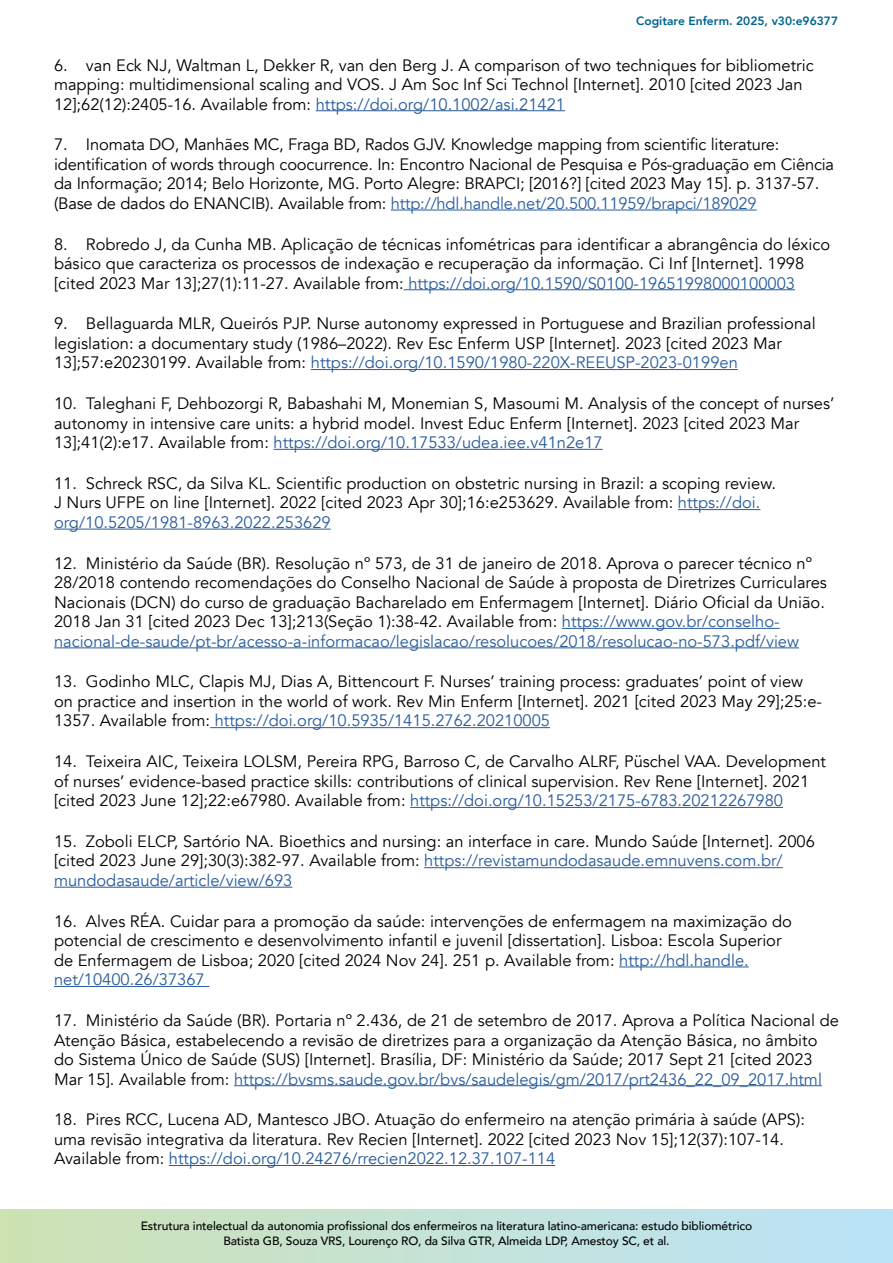
<style>
.page{position:relative;width:893px;height:1263px;background:#fff}
.page>*{position:absolute;margin:0;border:0;box-sizing:border-box;transform-origin:0 0}
.t1{font:16.5px/19.5px "Avenir";color:#000}
.t2{font:500 12px/15px "Avenir";letter-spacing:-.01em;color:#000;text-align:center}
.t3{font:800 12px "Avenir";color:#00658f}
.s1{color:#275b9b}
</style>
<div class="page">
<svg style="left:0;top:1209px;width:893px;height:54px;background:#c4e2d6"></svg>
<hr style="left:316px;top:110px;width:249px;height:1px;background:#275b9b">
<hr style="left:391px;top:210px;width:366px;height:1px;background:#275b9b">
<hr style="left:404px;top:289px;width:391px;height:1px;background:#275b9b">
<hr style="left:311px;top:369px;width:427px;height:1px;background:#275b9b">
<hr style="left:274px;top:449px;width:329px;height:1px;background:#275b9b">
<hr style="left:678px;top:509px;width:82px;height:1px;background:#275b9b">
<hr style="left:54px;top:529px;width:277px;height:1px;background:#275b9b">
<hr style="left:562px;top:628px;width:218px;height:1px;background:#275b9b">
<hr style="left:54px;top:647px;width:745px;height:1px;background:#275b9b">
<hr style="left:210px;top:727px;width:340px;height:1px;background:#275b9b">
<hr style="left:410px;top:807px;width:373px;height:1px;background:#275b9b">
<hr style="left:424px;top:867px;width:359px;height:1px;background:#275b9b">
<hr style="left:54px;top:887px;width:238px;height:1px;background:#275b9b">
<hr style="left:619px;top:966px;width:130px;height:1px;background:#275b9b">
<hr style="left:54px;top:986px;width:155px;height:1px;background:#275b9b">
<hr style="left:234px;top:1085px;width:588px;height:1px;background:#275b9b">
<hr style="left:169px;top:1165px;width:386px;height:1px;background:#275b9b">
<p class="t3" style="left:636px;top:12px;width:203px">Cogitare Enferm. 2025, v30:e96377</p>
<p class="t1" style="left:54px;top:55px;width:761px">6. van Eck NJ, Waltman L, Dekker R, van den Berg J. A comparison of two techniques for bibliometric mapping: multidimensional scaling and VOS. J Am Soc Inf Sci Technol [Internet]. 2010 [cited 2023 Jan<br>12];62(12):2405-16. Available from: <span class="s1">https://doi.org/10.1002/asi.21421</span></p>
<p class="t1" style="left:54px;top:135px;width:782px">7. Inomata DO, Manhães MC, Fraga BD, Rados GJV. Knowledge mapping from scientific literature: identification of words through coocurrence. In: Encontro Nacional de Pesquisa e Pós-graduação em Ciência da Informação; 2014; Belo Horizonte, MG. Porto Alegre: BRAPCI; [2016?] [cited 2023 May 15]. p. 3137-57. (Base de dados do ENANCIB). Available from: <span class="s1">http://hdl.handle.net/20.500.11959/brapci/189029</span></p>
<p class="t1" style="left:54px;top:234px;width:778px">8. Robredo J, da Cunha MB. Aplicação de técnicas infométricas para identificar a abrangência do léxico básico que caracteriza os processos de indexação e recuperação da informação. Ci Inf [Internet]. 1998 [cited 2023 Mar 13];27(1):11-27. Available from: <span class="s1">https://doi.org/10.1590/S0100-19651998000100003</span></p>
<p class="t1" style="left:54px;top:314px;width:763px">9. Bellaguarda MLR, Queirós PJP. Nurse autonomy expressed in Portuguese and Brazilian professional legislation: a documentary study (1986–2022). Rev Esc Enferm USP [Internet]. 2023 [cited 2023 Mar<br>13];57:e20230199. Available from: <span class="s1">https://doi.org/10.1590/1980-220X-REEUSP-2023-0199en</span></p>
<p class="t1" style="left:54px;top:394px;width:782px">10. Taleghani F, Dehbozorgi R, Babashahi M, Monemian S, Masoumi M. Analysis of the concept of nurses’ autonomy in intensive care units: a hybrid model. Invest Educ Enferm [Internet]. 2023 [cited 2023 Mar<br>13];41(2):e17. Available from: <span class="s1">https://doi.org/10.17533/udea.iee.v41n2e17</span></p>
<p class="t1" style="left:54px;top:474px;width:723px">11. Schreck RSC, da Silva KL. Scientific production on obstetric nursing in Brazil: a scoping review.<br>J Nurs UFPE on line [Internet]. 2022 [cited 2023 Apr 30];16:e253629. Available from: <span class="s1">https://doi. org/10.5205/1981-8963.2022.253629</span></p>
<p class="t1" style="left:54px;top:553px;width:774px">12. Ministério da Saúde (BR). Resolução nº 573, de 31 de janeiro de 2018. Aprova o parecer técnico nº 28/2018 contendo recomendações do Conselho Nacional de Saúde à proposta de Diretrizes Curriculares Nacionais (DCN) do curso de graduação Bacharelado em Enfermagem [Internet]. Diário Oficial da União.<br>2018 Jan 31 [cited 2023 Dec 13];213(Seção 1):38-42. Available from: <span class="s1">https://www.gov.br/conselho&shy;nacional-de-saude/pt-br/acesso-a-informacao/legislacao/resolucoes/2018/resolucao-no-573.pdf/view</span></p>
<p class="t1" style="left:54px;top:672px;width:770px">13. Godinho MLC, Clapis MJ, Dias A, Bittencourt F. Nurses’ training process: graduates’ point of view on practice and insertion in the world of work. Rev Min Enferm [Internet]. 2021 [cited 2023 May 29];25:e-<br>1357. Available from: <span class="s1">https://doi.org/10.5935/1415.2762.20210005</span></p>
<p class="t1" style="left:54px;top:752px;width:773px">14. Teixeira AIC, Teixeira LOLSM, Pereira RPG, Barroso C, de Carvalho ALRF, Püschel VAA. Development of nurses’ evidence-based practice skills: contributions of clinical supervision. Rev Rene [Internet]. 2021 [cited 2023 June 12];22:e67980. Available from: <span class="s1">https://doi.org/10.15253/2175-6783.20212267980</span></p>
<p class="t1" style="left:54px;top:832px;width:762px">15. Zoboli ELCP, Sartório NA. Bioethics and nursing: an interface in care. Mundo Saúde [Internet]. 2006 [cited 2023 June 29];30(3):382-97. Available from: <span class="s1">https://revistamundodasaude.emnuvens.com.br/ mundodasaude/article/view/693</span></p>
<p class="t1" style="left:54px;top:911px;width:739px">16. Alves RÉA. Cuidar para a promoção da saúde: intervenções de enfermagem na maximização do potencial de crescimento e desenvolvimento infantil e juvenil [dissertation]. Lisboa: Escola Superior de Enfermagem de Lisboa; 2020 [cited 2024 Nov 24]. 251 p. Available from: <span class="s1">http://hdl.handle. net/10400.26/37367</span></p>
<p class="t1" style="left:54px;top:1011px;width:786px">17. Ministério da Saúde (BR). Portaria nº 2.436, de 21 de setembro de 2017. Aprova a Política Nacional de Atenção Básica, estabelecendo a revisão de diretrizes para a organização da Atenção Básica, no âmbito do Sistema Único de Saúde (SUS) [Internet]. Brasília, DF: Ministério da Saúde; 2017 Sept 21 [cited 2023<br>Mar 15]. Available from: <span class="s1">https://bvsms.saude.gov.br/bvs/saudelegis/gm/2017/prt2436_22_09_2017.html</span></p>
<p class="t1" style="left:54px;top:1110px;width:752px">18. Pires RCC, Lucena AD, Mantesco JBO. Atuação do enfermeiro na atenção primária à saúde (APS): uma revisão integrativa da literatura. Rev Recien [Internet]. 2022 [cited 2023 Nov 15];12(37):107-14.<br>Available from: <span class="s1">https://doi.org/10.24276/rrecien2022.12.37.107-114</span></p>
<p class="t2" style="left:141px;top:1218px;width:613px">Estrutura intelectual da autonomia profissional dos enfermeiros na literatura latino-americana: estudo bibliométrico<br>Batista GB, Souza VRS, Lourenço RO, da Silva GTR, Almeida LDP, Amestoy SC, et al.</p>
</div>
